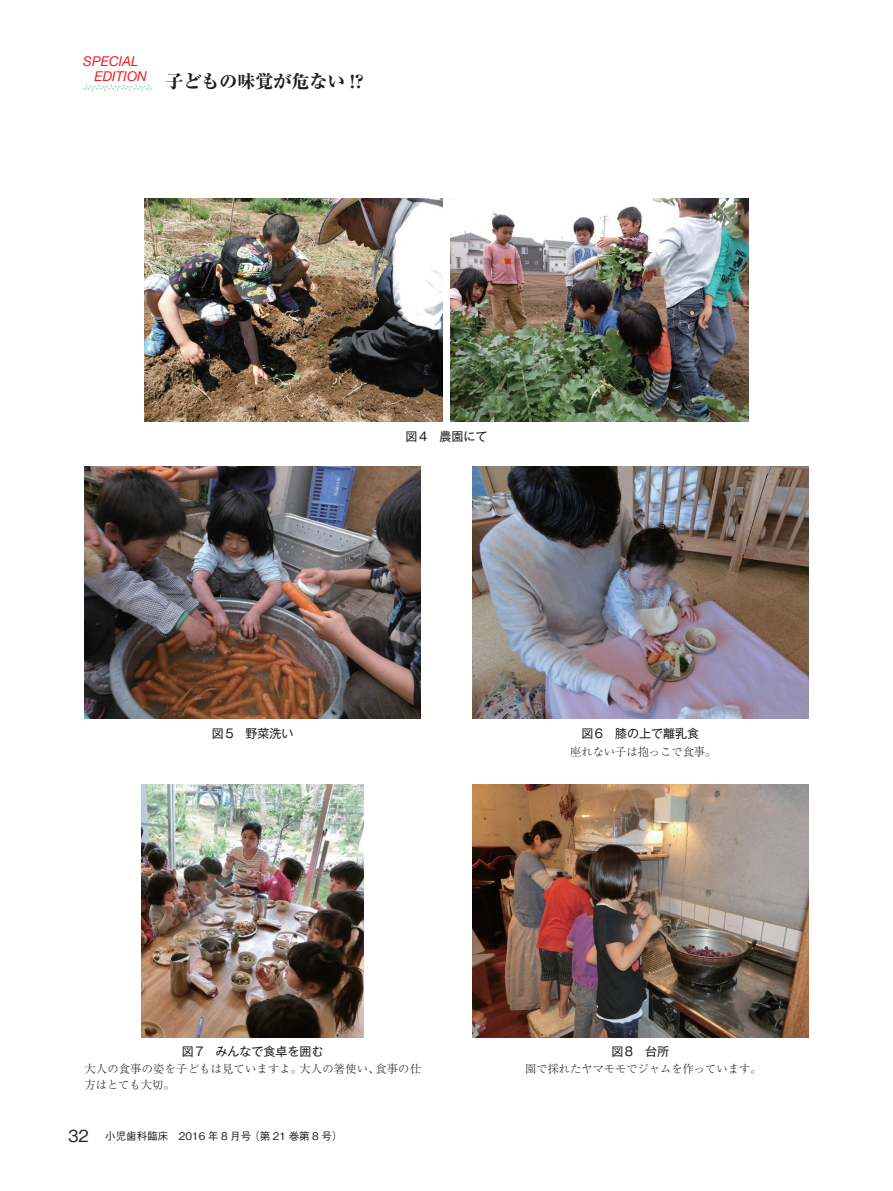
<style>
.page{position:relative;width:893px;height:1191px;background:#fff}
.page>*{position:absolute;margin:0;border:0;box-sizing:border-box;transform-origin:0 0}
.t1{font:800 18px "Ryumin Pro";color:#231f20}
.t2{font:italic 13.5px/15px "Helvetica Neue";color:#ee1d23}
.t3{font:12px "Gothic MB101 Pro";color:#231f20}
.t4{font:300 11.25px/15.8px "Ryumin Pro";letter-spacing:.02em;color:#231f20}
.t5{font:300 11.25px "Ryumin Pro";color:#231f20}
.t6{font:500 10.5px "Gothic BBB Pro";color:#231f20}
.s1{font-size:16.5px}
</style>
<div class="page">
<svg style="left:83px;top:84px;width:69px;height:7px"></svg>
<img style="left:85px;top:466px;width:336px;height:252px">
<img style="left:142px;top:784px;width:222px;height:253px">
<img style="left:472px;top:466px;width:336px;height:252px">
<img style="left:472px;top:784px;width:336px;height:253px">
<img style="left:451px;top:199px;width:297px;height:223px">
<img style="left:145px;top:199px;width:297px;height:223px">
<p class="t2" style="left:95px;top:53px;width:54px;text-indent:-11px">SPECIAL<br>EDITION</p>
<h1 class="t1" style="left:166px;top:67px;width:200px">子どもの味覚が危ない !?</h1>
<p class="t3" style="left:406px;top:427px;width:83px">図4　農園にて</p>
<p class="t3" style="left:212px;top:724px;width:83px">図5　野菜洗い</p>
<p class="t3" style="left:581px;top:724px;width:119px">図6　膝の上で離乳食</p>
<p class="t5" style="left:570px;top:742px;width:148px">座れない子は抱っこで食事。</p>
<p class="t3" style="left:182px;top:1041px;width:143px">図7　みんなで食卓を囲む</p>
<p class="t4" style="left:85px;top:1060px;width:338px">大人の食事の姿を子どもは見ていますよ。大人の箸使い、食事の仕方はとても大切。</p>
<p class="t6" style="left:68px;top:1127px;width:276px"><span class="s1">32　</span>小児歯科臨床　2016 年 8 月号（第 21 巻第 8 号）</p>
<p class="t3" style="left:611px;top:1041px;width:59px">図8　台所</p>
<p class="t5" style="left:525px;top:1060px;width:238px">園で採れたヤマモモでジャムを作っています。</p>
</div>
